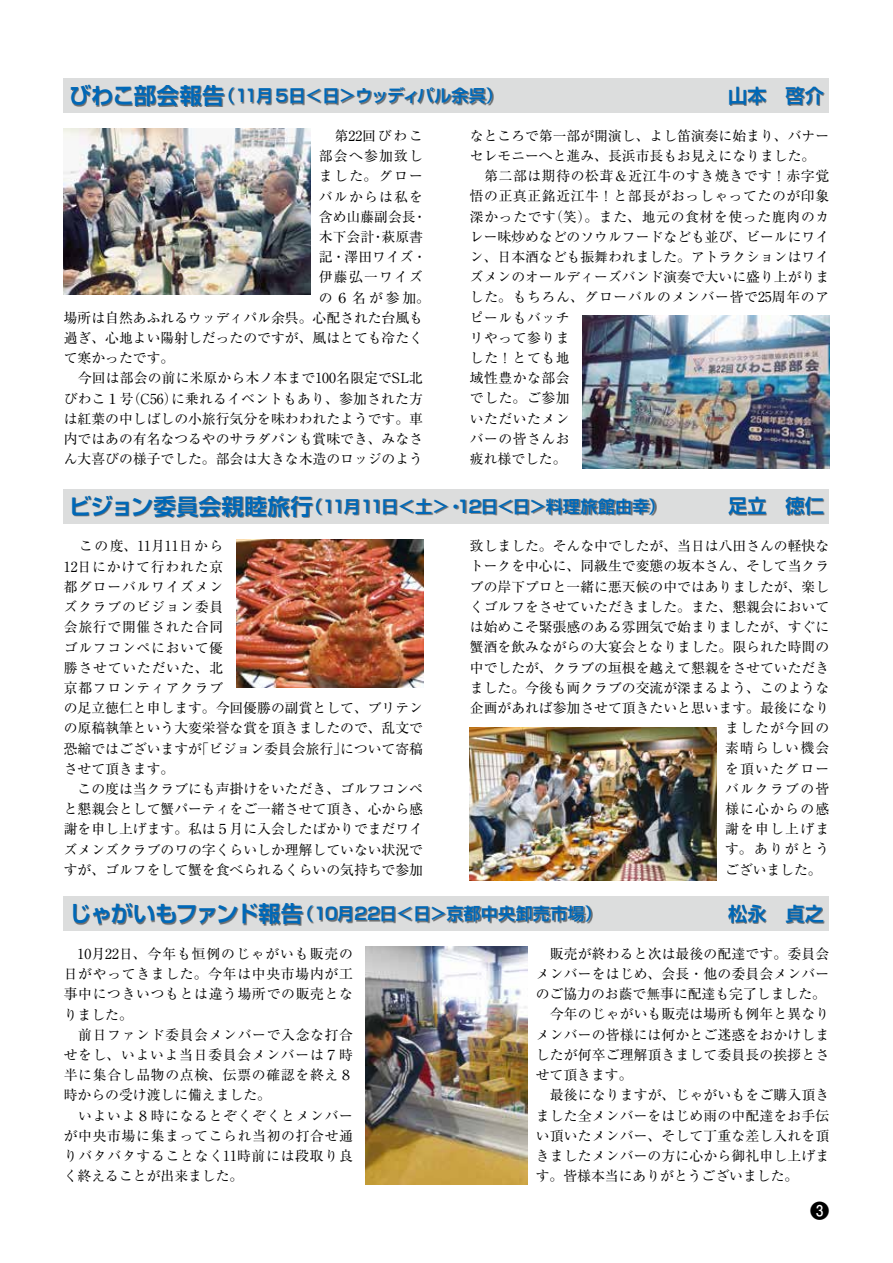
<style>
.page{position:relative;width:893px;height:1263px;background:#fff}
.page>*{position:absolute;margin:0;border:0;box-sizing:border-box;transform-origin:0 0}
.t1{font:700 19.2px "Shin Go Pro De";color:#0068b7}
.t2{font:700 19.2px "Futo Go B101 Pro";color:#000}
.t3{font:700 16.95px "Shin Go Pro De";color:#0068b7}
.t4{font:700 16.95px "Shin Go Pro De";letter-spacing:-.075em;color:#0068b7}
.t5{font:13.8px/20.2px "Ryumin Pr 6 N";color:#000}
.t6{font:13.8px/20.2px "Ryumin Pr 6 N";letter-spacing:.05em;color:#000}
.t7{font:13.8px "Ryumin Pr 6 N";letter-spacing:.09em;color:#000}
.t8{font:13.8px "Ryumin Pr 6 N";letter-spacing:.07em;color:#000}
.s1{font-size:22.35px}
</style>
<div class="page">
<div style="left:64px;top:897px;width:765px;height:34px;background:#dcdddd"></div>
<div style="left:74px;top:904px;width:518px;height:21px;background:#000;opacity:.5"></div>
<div style="left:729px;top:905px;width:95px;height:19px;background:#000;opacity:.5"></div>
<div style="left:64px;top:79px;width:765px;height:34px;background:#dcdddd"></div>
<div style="left:64px;top:489px;width:765px;height:34px;background:#dcdddd"></div>
<div style="left:72px;top:85px;width:421px;height:22px;background:#000;opacity:.5"></div>
<div style="left:73px;top:496px;width:583px;height:22px;background:#000;opacity:.5"></div>
<div style="left:730px;top:87px;width:94px;height:19px;background:#000;opacity:.5"></div>
<div style="left:729px;top:498px;width:95px;height:18px;background:#000;opacity:.5"></div>
<img style="left:236px;top:539px;width:187px;height:149px">
<img style="left:366px;top:947px;width:161px;height:238px">
<img style="left:470px;top:727px;width:246px;height:153px">
<img style="left:64px;top:129px;width:246px;height:165px">
<img style="left:583px;top:316px;width:246px;height:153px">
<p class="t4" style="left:69px;top:82px;width:435px"><span class="s1">びわこ部会報告</span>（11月５日＜日＞ウッディパル余呉）</p>
<h1 class="t1" style="left:728px;top:80px;width:97px">山本　啓介</h1>
<p class="t8" style="left:319px;top:125px;width:106px">　第22回びわこ</p>
<p class="t7" style="left:319px;top:145px;width:106px">部会へ参加致し</p>
<p class="t5" style="left:319px;top:165px;width:106px">ました。グロー</p>
<p class="t7" style="left:319px;top:186px;width:106px">バルからは私を</p>
<p class="t5" style="left:319px;top:206px;width:109px">含め山藤副会長・</p>
<p class="t5" style="left:319px;top:226px;width:106px">木下会計・萩原書</p>
<p class="t5" style="left:319px;top:246px;width:109px">記・澤田ワイズ・</p>
<p class="t7" style="left:319px;top:266px;width:106px">伊藤弘一ワイズ</p>
<p class="t5" style="left:319px;top:287px;width:113px">の６名が参加。</p>
<p class="t5" style="left:64px;top:307px;width:361px">場所は自然あふれるウッディパル余呉。心配された台風も</p>
<p class="t5" style="left:64px;top:327px;width:361px">過ぎ、心地よい陽射しだったのですが、風はとても冷たく</p>
<p class="t5" style="left:64px;top:347px;width:112px">て寒かったです。</p>
<p class="t5" style="left:64px;top:367px;width:361px">　今回は部会の前に米原から木ノ本まで100名限定でSL北</p>
<p class="t5" style="left:64px;top:388px;width:361px">びわこ１号（C56）に乗れるイベントもあり、参加された方</p>
<p class="t5" style="left:64px;top:408px;width:361px">は紅葉の中しばしの小旅行気分を味わわれたようです。車</p>
<p class="t5" style="left:64px;top:428px;width:361px">内ではあの有名なつるやのサラダパンも賞味でき、みなさ</p>
<p class="t5" style="left:64px;top:448px;width:361px">ん大喜びの様子でした。部会は大きな木造のロッジのよう</p>
<p class="t5" style="left:470px;top:125px;width:361px">なところで第一部が開演し、よし笛演奏に始まり、バナーセレモニーへと進み、長浜市長もお見えになりました。　第二部は期待の松茸＆近江牛のすき焼きです！赤字覚悟の正真正銘近江牛！と部長がおっしゃってたのが印象深かったです（笑）。また、地元の食材を使った鹿肉のカレー味炒めなどのソウルフードなども並び、ビールにワイン、日本酒なども振舞われました。アトラクションはワイズメンのオールディーズバンド演奏で大いに盛り上がりました。もちろん、グローバルのメンバー皆で25周年のアピールもバッチ<br>リやって参りま<br>した！とても地<br>域性豊かな部会<br>でした。ご参加<br>いただいたメン<br>バーの皆さんお<br>疲れ様でした。</p>
<p class="t3" style="left:69px;top:492px;width:598px"><span class="s1">ビジョン委員会親睦旅行</span>（11月11日＜土＞・12日＜日＞料理旅館由幸）</p>
<h1 class="t1" style="left:728px;top:490px;width:97px">足立　徳仁</h1>
<p class="t5" style="left:64px;top:535px;width:361px">　この度、11月11日から<br>12日にかけて行われた京<br>都グローバルワイズメン<br>ズクラブのビジョン委員<br>会旅行で開催された合同<br>ゴルフコンペにおいて優<br>勝させていただいた、北<br>京都フロンティアクラブ<br>の足立徳仁と申します。今回優勝の副賞として、ブリテンの原稿執筆という大変栄誉な賞を頂きましたので、乱文で恐縮ではございますが「ビジョン委員会旅行」について寄稿させて頂きます。<br>　この度は当クラブにも声掛けをいただき、ゴルフコンペと懇親会として蟹パーティをご一緒させて頂き、心から感謝を申し上げます。私は５月に入会したばかりでまだワイズメンズクラブのワの字くらいしか理解していない状況ですが、ゴルフをして蟹を食べられるくらいの気持ちで参加</p>
<p class="t5" style="left:470px;top:535px;width:361px">致しました。そんな中でしたが、当日は八田さんの軽快な</p>
<p class="t5" style="left:470px;top:555px;width:361px">トークを中心に、同級生で変態の坂本さん、そして当クラ</p>
<p class="t5" style="left:470px;top:576px;width:361px">ブの岸下プロと一緒に悪天候の中ではありましたが、楽し</p>
<p class="t5" style="left:470px;top:596px;width:361px">くゴルフをさせていただきました。また、懇親会において</p>
<p class="t5" style="left:470px;top:616px;width:361px">は始めこそ緊張感のある雰囲気で始まりましたが、すぐに</p>
<p class="t5" style="left:470px;top:636px;width:361px">蟹酒を飲みながらの大宴会となりました。限られた時間の</p>
<p class="t5" style="left:470px;top:656px;width:361px">中でしたが、クラブの垣根を越えて懇親をさせていただき</p>
<p class="t5" style="left:470px;top:677px;width:361px">ました。今後も両クラブの交流が深まるよう、このような</p>
<p class="t5" style="left:470px;top:697px;width:361px">企画があれば参加させて頂きたいと思います。最後になり</p>
<p class="t7" style="left:725px;top:717px;width:106px">ましたが今回の</p>
<p class="t7" style="left:725px;top:737px;width:106px">素晴らしい機会</p>
<p class="t7" style="left:725px;top:757px;width:106px">を頂いたグロー</p>
<p class="t7" style="left:725px;top:778px;width:106px">バルクラブの皆</p>
<p class="t7" style="left:725px;top:798px;width:106px">様に心からの感</p>
<p class="t7" style="left:725px;top:818px;width:106px">謝を申し上げま</p>
<p class="t5" style="left:725px;top:838px;width:106px">す。ありがとう</p>
<p class="t5" style="left:725px;top:858px;width:98px">ございました。</p>
<p class="t3" style="left:69px;top:900px;width:534px"><span class="s1">じゃがいもファンド報告</span>（10月22日＜日＞京都中央卸売市場）</p>
<h1 class="t1" style="left:728px;top:898px;width:97px">松永　貞之</h1>
<p class="t6" style="left:64px;top:943px;width:291px">　10月22日、今年も恒例のじゃがいも販売の日がやってきました。今年は中央市場内が工事中につきいつもとは違う場所での販売となりました。<br>　前日ファンド委員会メンバーで入念な打合せをし、いよいよ当日委員会メンバーは７時半に集合し品物の点検、伝票の確認を終え８時からの受け渡しに備えました。<br>　いよいよ８時になるとぞくぞくとメンバーが中央市場に集まってこられ当初の打合せ通りバタバタすることなく11時前には段取り良く終えることが出来ました。</p>
<p class="t5" style="left:536px;top:943px;width:295px">　販売が終わると次は最後の配達です。委員会メンバーをはじめ、会長・他の委員会メンバーのご協力のお蔭で無事に配達も完了しました。　今年のじゃがいも販売は場所も例年と異なりメンバーの皆様には何かとご迷惑をおかけしましたが何卒ご理解頂きまして委員長の挨拶とさせて頂きます。<br>　最後になりますが、じゃがいもをご購入頂きました全メンバーをはじめ雨の中配達をお手伝い頂いたメンバー、そして丁重な差し入れを頂きましたメンバーの方に心から御礼申し上げます。皆様本当にありがとうございました。</p>
<h1 class="t2" style="left:810px;top:1195px;width:21px">❸</h1>
</div>
